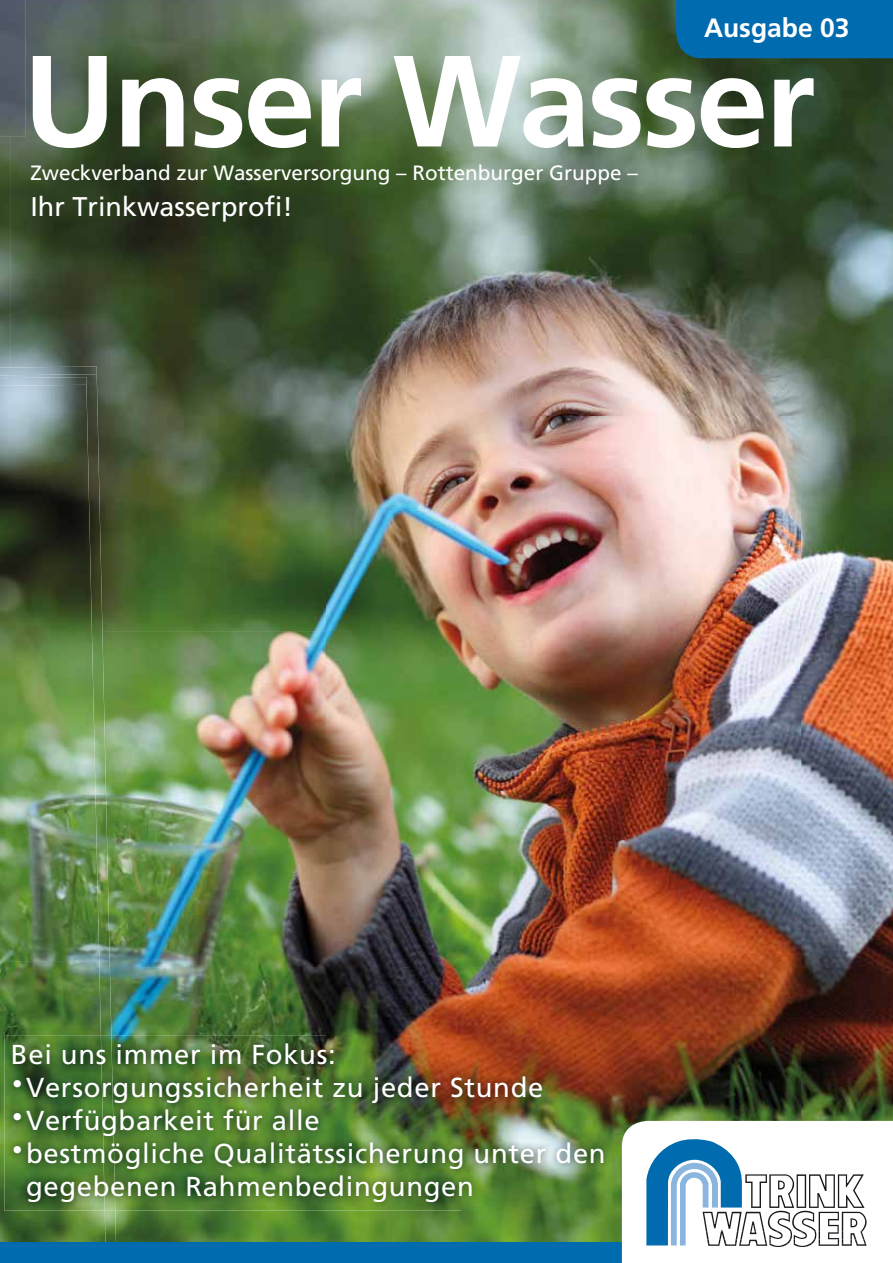
<style>
.page{position:relative;width:893px;height:1263px;background:#fff}
.page>*{position:absolute;margin:0;border:0;box-sizing:border-box;transform-origin:0 0}
.t1{font:700 129.6px "Frutiger CE";letter-spacing:-.025em;color:#fff}
.t2{font:27.45px/33px "Frutiger CE";letter-spacing:.025em;color:#fff}
.t3{font:27px "Frutiger CE";color:#fff}
.t4{font:700 26.4px "Frutiger CE";color:#fff}
.t5{font:20.7px "Frutiger CE";color:#fff}
</style>
<div class="page">
<img style="left:11px;top:0;width:789px;height:416px">
<img style="left:800px;top:58px;width:93px;height:1063px">
<img style="left:99px;top:416px;width:491px;height:215px">
<img style="left:590px;top:416px;width:211px;height:827px">
<img style="left:111px;top:631px;width:479px;height:215px">
<img style="left:111px;top:846px;width:479px;height:189px">
<img style="left:53px;top:1210px;width:537px;height:33px">
<img style="left:0;top:137px;width:11px;height:230px">
<img style="left:0;top:385px;width:99px;height:576px">
<img style="left:0;top:961px;width:87px;height:105px">
<img style="left:0;top:1066px;width:53px;height:177px">
<img style="left:0;top:367px;width:98px;height:7px">
<img style="left:0;top:427px;width:87px;height:3px">
<img style="left:0;top:374px;width:98px;height:53px">
<img style="left:87px;top:427px;width:24px;height:608px">
<img style="left:0;top:0;width:25px;height:137px">
<div style="left:0;top:1243px;width:893px;height:20px;background:#006baf"></div>
<div style="left:676px;top:0;width:217px;height:58px;background:#006baf"></div>
<svg style="left:622px;top:1121px;width:271px;height:142px"></svg>
<img style="left:115px;top:1035px;width:497px;height:175px">
<img style="left:4px;top:1035px;width:97px;height:175px">
<img style="left:101px;top:1035px;width:14px;height:175px">
<p class="t4" style="left:704px;top:12px;width:147px">Ausgabe 03</p>
<h1 class="t1" style="left:23px;top:24px;width:794px">Unser Wasser</h1>
<p class="t5" style="left:30px;top:161px;width:609px">Zweckverband zur Wasserversorgung – Rottenburger Gruppe –</p>
<p class="t3" style="left:30px;top:191px;width:264px">Ihr Trinkwasserprofi!</p>
<p class="t2" style="left:11px;top:1038px;width:326px">Bei uns immer im Fokus:</p>
<p class="t2" style="left:12px;top:1071px;width:533px"><sup>•</sup> Versorgungssicherheit zu jeder Stunde</p>
<p class="t2" style="left:12px;top:1104px;width:309px"><sup>•</sup> Verfügbarkeit für alle</p>
<p class="t2" style="left:26px;top:1137px;width:581px;text-indent:-14px"><sup>•</sup> bestmögliche Qualitätssicherung unter den gegebenen Rahmenbedingungen</p>
</div>
